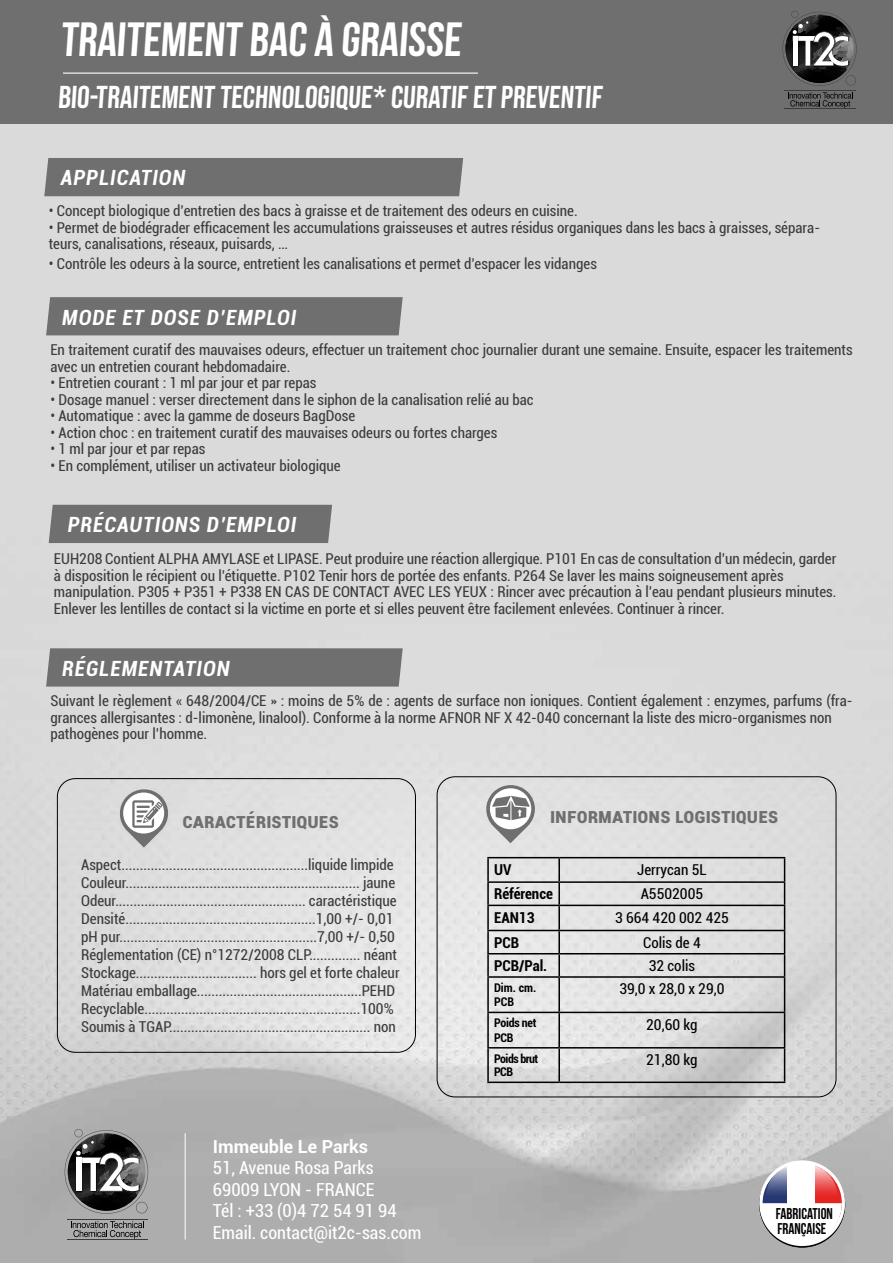
<style>
.page{position:relative;width:893px;height:1263px;background:#fff}
.page>*{position:absolute;margin:0;border:0;box-sizing:border-box;transform-origin:0 0}
.t1{font:700 48px "Bebas Neue";color:#fff}
.t2{font:31.5px "Bebas Neue";color:#fff}
.t3{font:italic 700 condensed 21px "Roboto";letter-spacing:.05em;color:#fff}
.t4{font:700 condensed 21px "Roboto";color:#706f6f}
.t5{font:condensed 18px/21.6px "Roboto";color:#fff}
.t6{font:700 18px "Roboto";color:#fff}
.t7{font:15.6px/14.7px "Bebas Neue";color:#000;scale:.95 1}
.t8{font:condensed 15px/18px "Roboto";color:#3c3c3b}
.t9{font:condensed 15px "Roboto";color:#000}
.t10{font:700 condensed 15px "Roboto";color:#000}
.t11{font:700 condensed 12px/14.4px "Roboto";letter-spacing:-.02em;color:#000}
.t12{font:700 condensed 12px/13.5px "Roboto";letter-spacing:-.04em;color:#000}
</style>
<div class="page">
<img style="left:0;top:410px;width:893px;height:853px">
<svg style="left:759px;top:1160px;width:86px;height:86px"></svg>
<svg style="left:761px;top:1163px;width:82px;height:81px"></svg>
<div style="left:0;top:0;width:893px;height:410px;background:#dadada"></div>
<div style="left:0;top:0;width:893px;height:123px;background:#706f6f"></div>
<svg style="left:117px;top:787px;width:54px;height:60px"></svg>
<div style="left:57px;top:778px;width:359px;height:274px;border:1px solid #000;border-radius:18px"></div>
<div style="left:437px;top:776px;width:399px;height:321px;border:1px solid #000;border-radius:18px"></div>
<div style="left:46px;top:297px;width:357px;height:38px;background:#706f6f"></div>
<div style="left:46px;top:648px;width:357px;height:39px;background:#706f6f"></div>
<div style="left:44px;top:158px;width:419px;height:38px;background:#706f6f"></div>
<div style="left:49px;top:505px;width:283px;height:38px;background:#706f6f"></div>
<hr style="left:785px;top:109px;width:71px;height:1px;background:#3c3c3b">
<svg style="left:788px;top:92px;width:65px;height:16px"></svg>
<hr style="left:785px;top:90px;width:71px;height:1px;background:#3c3c3b">
<svg style="left:782px;top:11px;width:75px;height:75px"></svg>
<svg style="left:484px;top:783px;width:53px;height:60px"></svg>
<hr style="left:185px;top:1133px;width:1px;height:106px;background:#fff">
<hr style="left:67px;top:1239px;width:80px;height:1px;background:#3c3c3b">
<svg style="left:71px;top:1221px;width:73px;height:18px"></svg>
<hr style="left:67px;top:1219px;width:80px;height:1px;background:#3c3c3b">
<svg style="left:65px;top:1129px;width:83px;height:85px;background:#6f6f6f"></svg>
<hr style="left:63px;top:72px;width:415px;height:2px;background:#dadada">
<hr style="left:487px;top:857px;width:72px;height:1px;background:#000">
<hr style="left:487px;top:858px;width:2px;height:23px;background:#000">
<hr style="left:559px;top:857px;width:226px;height:1px;background:#000">
<hr style="left:558px;top:858px;width:2px;height:23px;background:#000">
<hr style="left:487px;top:881px;width:72px;height:2px;background:#000">
<hr style="left:487px;top:883px;width:2px;height:22px;background:#000">
<hr style="left:559px;top:881px;width:226px;height:2px;background:#000">
<hr style="left:558px;top:883px;width:2px;height:22px;background:#000">
<hr style="left:487px;top:905px;width:72px;height:1px;background:#000">
<hr style="left:487px;top:906px;width:2px;height:24px;background:#000">
<hr style="left:559px;top:905px;width:226px;height:1px;background:#000">
<hr style="left:558px;top:906px;width:2px;height:24px;background:#000">
<hr style="left:487px;top:930px;width:72px;height:1px;background:#000">
<hr style="left:487px;top:931px;width:2px;height:22px;background:#000">
<hr style="left:559px;top:930px;width:226px;height:1px;background:#000">
<hr style="left:558px;top:931px;width:2px;height:22px;background:#000">
<hr style="left:487px;top:953px;width:72px;height:1px;background:#000">
<hr style="left:487px;top:954px;width:2px;height:22px;background:#000">
<hr style="left:559px;top:953px;width:226px;height:1px;background:#000">
<hr style="left:558px;top:954px;width:2px;height:22px;background:#000">
<svg style="left:784px;top:858px;width:1px;height:118px"></svg>
<hr style="left:487px;top:976px;width:72px;height:2px;background:#000">
<hr style="left:487px;top:978px;width:2px;height:34px;background:#000">
<hr style="left:559px;top:976px;width:226px;height:2px;background:#000">
<hr style="left:558px;top:978px;width:2px;height:34px;background:#000">
<hr style="left:784px;top:978px;width:1px;height:34px;background:#000">
<hr style="left:487px;top:1012px;width:72px;height:1px;background:#000">
<hr style="left:487px;top:1013px;width:2px;height:34px;background:#000">
<hr style="left:559px;top:1012px;width:226px;height:1px;background:#000">
<hr style="left:558px;top:1013px;width:2px;height:34px;background:#000">
<hr style="left:784px;top:1013px;width:1px;height:34px;background:#000">
<hr style="left:487px;top:1047px;width:72px;height:1px;background:#000">
<hr style="left:487px;top:1048px;width:2px;height:33px;background:#000">
<hr style="left:559px;top:1047px;width:226px;height:1px;background:#000">
<hr style="left:558px;top:1048px;width:2px;height:33px;background:#000">
<hr style="left:784px;top:1048px;width:1px;height:33px;background:#000">
<hr style="left:487px;top:1081px;width:72px;height:2px;background:#000">
<hr style="left:559px;top:1081px;width:226px;height:2px;background:#000">
<h1 class="t1" style="left:60px;top:13px;width:406px">TRAITEMENT BAC à GRAISSE</h1>
<h2 class="t2" style="left:58px;top:79px;width:548px">BIO-TRAITEMENT TECHNOLOGIQUE* CURATIF ET PREVENTIF</h2>
<h3 class="t3" style="left:61px;top:163px;width:126px">APPLICATION</h3>
<p class="t8" style="left:49px;top:202px;width:530px">• Concept biologique d’entretien des bacs à graisse et de traitement des odeurs en cuisine.</p>
<p class="t8" style="left:49px;top:219px;width:773px;line-height:16.5px">• Permet de biodégrader efficacement les accumulations graisseuses et autres résidus organiques dans les bacs à graisses, sépara&shy;teurs, canalisations, réseaux, puisards, …</p>
<p class="t8" style="left:49px;top:254px;width:550px">• Contrôle les odeurs à la source, entretient les canalisations et permet d’espacer les vidanges</p>
<h3 class="t3" style="left:62px;top:302px;width:236px">MODE ET DOSE D’EMPLOI</h3>
<p class="t8" style="left:50px;top:341px;width:804px;line-height:16.5px">En traitement curatif des mauvaises odeurs, effectuer un traitement choc journalier durant une semaine. Ensuite, espacer les traitements avec un entretien courant hebdomadaire.</p>
<p class="t8" style="left:50px;top:373px;width:268px">• Entretien courant : 1 ml par jour et par repas</p>
<p class="t8" style="left:50px;top:390px;width:485px">• Dosage manuel : verser directement dans le siphon de la canalisation relié au bac</p>
<p class="t8" style="left:50px;top:406px;width:306px">• Automatique : avec la gamme de doseurs BagDose</p>
<p class="t8" style="left:50px;top:423px;width:449px">• Action choc : en traitement curatif des mauvaises odeurs ou fortes charges</p>
<p class="t8" style="left:50px;top:439px;width:156px">• 1 ml par jour et par repas</p>
<p class="t8" style="left:50px;top:456px;width:292px">• En complément, utiliser un activateur biologique</p>
<h3 class="t3" style="left:68px;top:510px;width:230px">PRÉCAUTIONS D’EMPLOI</h3>
<p class="t8" style="left:54px;top:550px;width:784px;line-height:16.5px">EUH208 Contient ALPHA AMYLASE et LIPASE. Peut produire une réaction allergique. P101 En cas de consultation d’un médecin, garder à disposition le récipient ou l’étiquette. P102 Tenir hors de portée des enfants. P264 Se laver les mains soigneusement après manipulation. P305 + P351 + P338 EN CAS DE CONTACT AVEC LES YEUX : Rincer avec précaution à l’eau pendant plusieurs minutes.<br>Enlever les lentilles de contact si la victime en porte et si elles peuvent être facilement enlevées. Continuer à rincer.</p>
<h3 class="t3" style="left:62px;top:653px;width:169px">RÉGLEMENTATION</h3>
<p class="t8" style="left:50px;top:692px;width:804px;line-height:16.5px">Suivant le règlement « 648/2004/CE » : moins de 5% de : agents de surface non ioniques. Contient également : enzymes, parfums (fra&shy;grances allergisantes : d-limonène, linalool). Conforme à la norme AFNOR NF X 42-040 concernant la liste des micro-organismes non pathogènes pour l’homme.</p>
<h3 class="t4" style="left:182px;top:806px;width:158px">Caractéristiques</h3>
<p class="t8" style="left:81px;top:855px;width:320px">Aspect...................................................liquide limpide Couleur................................................................ jaune Odeur.................................................... caractéristique Densité....................................................1,00 +/- 0,01 pH pur......................................................7,00 +/- 0,50<br>Réglementation (CE) n°1272/2008 CLP.............. néant Stockage................................. hors gel et forte chaleur Matériau emballage.............................................PEHD Recyclable...........................................................100% Soumis à TGAP....................................................... non</p>
<p class="t6" style="left:213px;top:1133px;width:157px">Immeuble Le Parks</p>
<p class="t5" style="left:213px;top:1156px;width:210px">51, Avenue Rosa Parks<br>69009 LYON - FRANCE<br>Tél : +33 (0)4 72 54 91 94<br>Email. contact@it2c-sas.com</p>
<h3 class="t4" style="left:550px;top:801px;width:230px">Informations logistiques</h3>
<p class="t10" style="left:494px;top:859px;width:19px">UV</p>
<p class="t9" style="left:637px;top:859px;width:71px">Jerrycan 5L</p>
<p class="t10" style="left:494px;top:883px;width:60px">Référence</p>
<p class="t9" style="left:641px;top:884px;width:64px">A5502005</p>
<p class="t10" style="left:494px;top:907px;width:42px">EAN13</p>
<p class="t9" style="left:615px;top:907px;width:115px">3 664 420 002 425</p>
<p class="t10" style="left:494px;top:932px;width:27px">PCB</p>
<p class="t9" style="left:643px;top:932px;width:59px">Colis de 4</p>
<p class="t10" style="left:494px;top:955px;width:55px">PCB/Pal.</p>
<p class="t9" style="left:649px;top:955px;width:48px">32 colis</p>
<p class="t11" style="left:494px;top:980px;width:44px">Dim. cm.<br>PCB</p>
<p class="t9" style="left:619px;top:978px;width:107px">39,0 x 28,0 x 29,0</p>
<p class="t11" style="left:494px;top:1015px;width:44px">Poids net<br>PCB</p>
<p class="t9" style="left:646px;top:1014px;width:53px">20,60 kg</p>
<p class="t12" style="left:494px;top:1051px;width:46px">Poids brut<br>PCB</p>
<p class="t9" style="left:646px;top:1049px;width:53px">21,80 kg</p>
<p class="t7" style="left:776px;top:1206px;width:62px">FABRICATION<br>FRANÇAISE</p>
</div>
